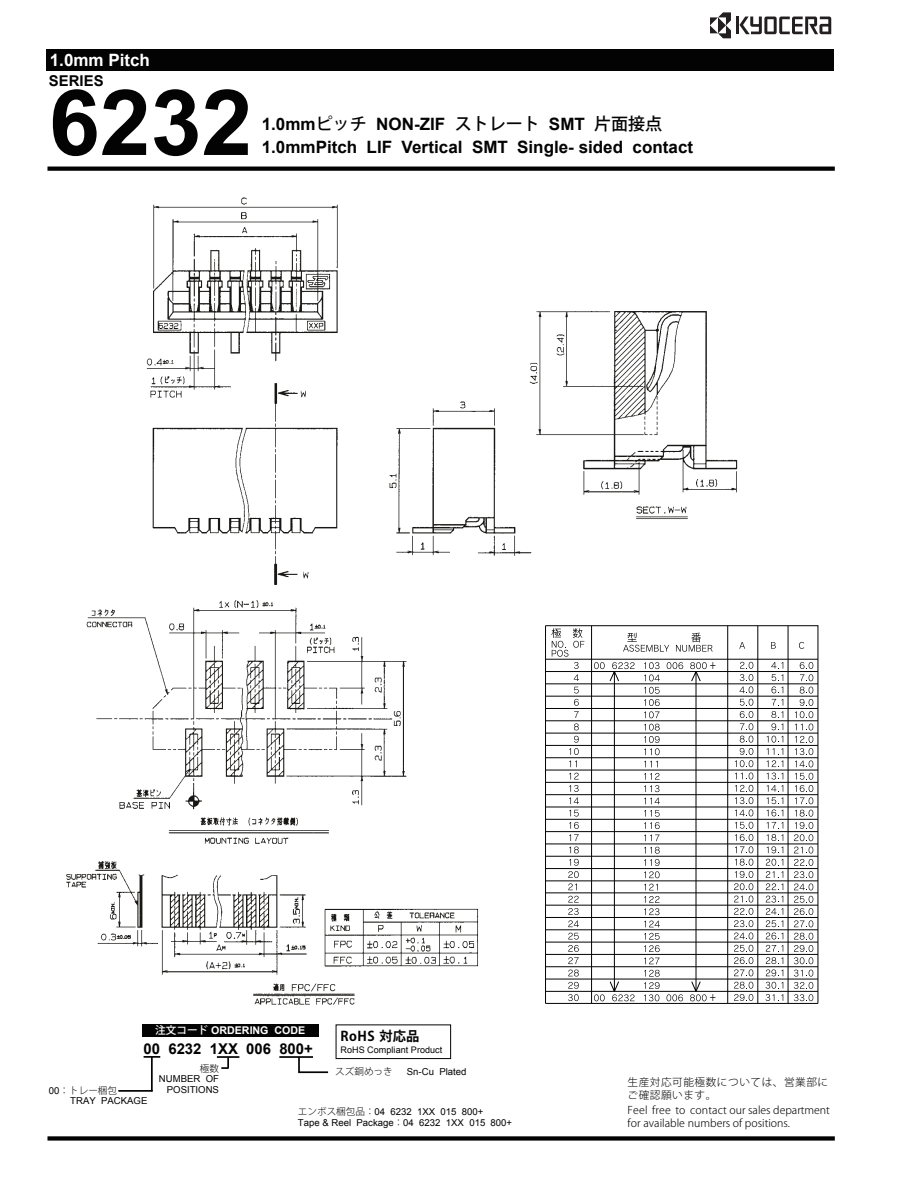
<style>
.page{position:relative;width:915px;height:1191px;background:#fff}
.page>*{position:absolute;margin:0;border:0;box-sizing:border-box;transform-origin:0 0}
.t1{font:700 91.35px "Arial";color:#030303}
.t2{font:700 16.95px/23.4px "Arial";color:#030303}
.t3{font:700 16.95px "Arial";color:#fff}
.t4{font:700 14.85px "Arial";color:#030303}
.t5{font:13.35px "Koz Go Pro Bold 90 pv RKSJ H";letter-spacing:.04em;color:#030303}
.t6{font:11.55px "Koz Go Pro Regular 90 pv RKSJ H";color:#030303;scale:.8 1}
.t7{font:10.65px/12.8px "Koz Go Pro Light 90 pv RKSJ H";color:#030303}
.t8{font:10.65px/12.8px "Koz Go Pro Light 90 pv RKSJ H";letter-spacing:.05em;color:#030303}
.t9{font:700 10.65px "Arial";color:#fff}
.t10{font:9.6px/10.6px "Arial";color:#030303}
.t11{font:9.6px "Koz Go Pro Light 90 pv RKSJ H";color:#030303}
.t12{font:9px "Arial";letter-spacing:.005em;color:#030303}
.s1{font-family:"Koz Go Pro Medium 90 pv RKSJ H";font-weight:400}
.s2{font-family:"Arial"}
.s3{font-family:"Koz Go Pro Light 90 pv RKSJ H"}
</style>
<div class="page">
<svg style="left:217px;top:1056px;width:22px;height:13px"></svg>
<hr style="left:279px;top:1056px;width:34px;height:1px;background:#030303">
<div style="left:47px;top:166px;width:787px;height:5px;background:#030303"></div>
<svg style="left:47px;top:1136px;width:787px;height:4px;background:#181818"></svg>
<img style="left:86px;top:197px;width:652px;height:647px">
<img style="left:66px;top:861px;width:412px;height:144px">
<div style="left:579px;top:175px;width:255px;height:61px;background:#fff"></div>
<div style="left:549px;top:561px;width:285px;height:368px;background:#fff"></div>
<div style="left:142px;top:1024px;width:176px;height:13px;background:#030303"></div>
<svg style="left:544px;top:625px;width:274px;height:379px"></svg>
<svg style="left:551px;top:628px;width:33px;height:28px"></svg>
<svg style="left:623px;top:632px;width:46px;height:19px"></svg>
<svg style="left:675px;top:632px;width:37px;height:19px"></svg>
<svg style="left:739px;top:642px;width:5px;height:6px"></svg>
<svg style="left:770px;top:642px;width:5px;height:6px"></svg>
<svg style="left:798px;top:642px;width:6px;height:7px"></svg>
<svg style="left:573px;top:662px;width:5px;height:31px"></svg>
<svg style="left:573px;top:699px;width:5px;height:31px"></svg>
<svg style="left:573px;top:736px;width:5px;height:6px"></svg>
<svg style="left:569px;top:748px;width:9px;height:31px"></svg>
<svg style="left:569px;top:785px;width:9px;height:31px"></svg>
<svg style="left:569px;top:822px;width:9px;height:31px"></svg>
<svg style="left:569px;top:859px;width:9px;height:6px"></svg>
<svg style="left:568px;top:871px;width:10px;height:31px"></svg>
<svg style="left:568px;top:908px;width:10px;height:31px"></svg>
<svg style="left:568px;top:945px;width:10px;height:31px"></svg>
<svg style="left:568px;top:982px;width:10px;height:6px"></svg>
<svg style="left:568px;top:994px;width:10px;height:7px"></svg>
<svg style="left:666px;top:662px;width:17px;height:7px"></svg>
<svg style="left:643px;top:662px;width:16px;height:19px"></svg>
<svg style="left:643px;top:687px;width:16px;height:6px"></svg>
<svg style="left:643px;top:699px;width:16px;height:31px"></svg>
<svg style="left:643px;top:736px;width:16px;height:31px"></svg>
<svg style="left:643px;top:773px;width:16px;height:6px"></svg>
<svg style="left:643px;top:785px;width:16px;height:19px"></svg>
<svg style="left:643px;top:810px;width:16px;height:6px"></svg>
<svg style="left:643px;top:822px;width:16px;height:31px"></svg>
<svg style="left:643px;top:859px;width:16px;height:31px"></svg>
<svg style="left:643px;top:896px;width:16px;height:6px"></svg>
<svg style="left:643px;top:908px;width:16px;height:19px"></svg>
<svg style="left:643px;top:933px;width:16px;height:6px"></svg>
<svg style="left:643px;top:945px;width:16px;height:31px"></svg>
<svg style="left:643px;top:982px;width:16px;height:19px"></svg>
<svg style="left:666px;top:994px;width:16px;height:7px"></svg>
<svg style="left:739px;top:662px;width:14px;height:6px"></svg>
<svg style="left:739px;top:674px;width:14px;height:31px"></svg>
<svg style="left:739px;top:711px;width:14px;height:31px"></svg>
<svg style="left:734px;top:748px;width:19px;height:31px"></svg>
<svg style="left:734px;top:785px;width:19px;height:6px"></svg>
<svg style="left:734px;top:797px;width:19px;height:31px"></svg>
<svg style="left:734px;top:834px;width:19px;height:31px"></svg>
<svg style="left:733px;top:871px;width:20px;height:31px"></svg>
<svg style="left:733px;top:908px;width:20px;height:6px"></svg>
<svg style="left:733px;top:920px;width:20px;height:31px"></svg>
<svg style="left:733px;top:957px;width:20px;height:31px"></svg>
<svg style="left:733px;top:994px;width:20px;height:7px"></svg>
<svg style="left:771px;top:662px;width:12px;height:6px"></svg>
<svg style="left:771px;top:674px;width:12px;height:19px"></svg>
<svg style="left:771px;top:699px;width:12px;height:6px"></svg>
<svg style="left:766px;top:711px;width:17px;height:31px"></svg>
<svg style="left:766px;top:748px;width:17px;height:31px"></svg>
<svg style="left:766px;top:785px;width:17px;height:6px"></svg>
<svg style="left:766px;top:797px;width:17px;height:19px"></svg>
<svg style="left:766px;top:822px;width:17px;height:6px"></svg>
<svg style="left:765px;top:834px;width:18px;height:31px"></svg>
<svg style="left:765px;top:871px;width:18px;height:31px"></svg>
<svg style="left:765px;top:908px;width:18px;height:6px"></svg>
<svg style="left:765px;top:920px;width:18px;height:31px"></svg>
<svg style="left:765px;top:957px;width:18px;height:31px"></svg>
<svg style="left:765px;top:994px;width:18px;height:7px"></svg>
<svg style="left:799px;top:662px;width:14px;height:31px"></svg>
<svg style="left:794px;top:699px;width:19px;height:31px"></svg>
<svg style="left:794px;top:736px;width:19px;height:6px"></svg>
<svg style="left:794px;top:748px;width:19px;height:31px"></svg>
<svg style="left:794px;top:785px;width:19px;height:31px"></svg>
<svg style="left:793px;top:822px;width:20px;height:31px"></svg>
<svg style="left:793px;top:859px;width:20px;height:6px"></svg>
<svg style="left:793px;top:871px;width:20px;height:31px"></svg>
<svg style="left:793px;top:908px;width:20px;height:31px"></svg>
<svg style="left:793px;top:945px;width:20px;height:31px"></svg>
<svg style="left:793px;top:982px;width:20px;height:6px"></svg>
<svg style="left:793px;top:994px;width:20px;height:7px"></svg>
<svg style="left:594px;top:662px;width:40px;height:339px"></svg>
<svg style="left:689px;top:662px;width:26px;height:339px"></svg>
<svg style="left:143px;top:1056px;width:17px;height:1px"></svg>
<hr style="left:118px;top:1090px;width:35px;height:1px;background:#030303">
<hr style="left:151px;top:1056px;width:2px;height:35px;background:#030303">
<svg style="left:297px;top:1056px;width:32px;height:18px"></svg>
<div style="left:709px;top:661px;width:7px;height:9px;background:#fff"></div>
<div style="left:709px;top:993px;width:7px;height:9px;background:#fff"></div>
<div style="left:47px;top:50px;width:786px;height:21px;background:#030303"></div>
<hr style="left:736px;top:17px;width:3px;height:17px;background:#231f20">
<svg style="left:739px;top:17px;width:92px;height:17px"></svg>
<svg style="left:710px;top:12px;width:20px;height:26px"></svg>
<h2 class="t3" style="left:50px;top:51px;width:102px">1.0mm Pitch</h2>
<h3 class="t4" style="left:49px;top:72px;width:56px">SERIES</h3>
<h1 class="t1" style="left:49px;top:72px;width:205px">6232</h1>
<h2 class="t2" style="left:262px;top:112px;width:433px">1.0mm<span class="s1">ピッチ</span> NON-ZIF <span class="s1">ストレート</span> SMT <span class="s1">片面接点<br></span>1.0mmPitch LIF Vertical SMT Single- sided contact</h2>
<p class="t9" style="left:155px;top:1024px;width:152px"><span class="s1">注文コード</span> ORDERING CODE</p>
<h3 class="t4" style="left:143px;top:1040px;width:171px">00 6232 1XX 006 800+</h3>
<h3 class="t5" style="left:340px;top:1031px;width:80px">RoHS 対応品</h3>
<p class="t12" style="left:340px;top:1044px;width:103px">RoHS Compliant Product</p>
<p class="t6" style="left:709px;top:660px;width:9px">+</p>
<p class="t6" style="left:709px;top:992px;width:9px">+</p>
<p class="t11" style="left:49px;top:1086px;width:70px"><span class="s2">00</span>：トレー梱包</p>
<p class="t10" style="left:70px;top:1095px;width:79px">TRAY PACKAGE</p>
<p class="t11" style="left:200px;top:1064px;width:21px">極数</p>
<p class="t10" style="left:159px;top:1073px;width:62px;text-align:right">NUMBER OF<br>POSITIONS</p>
<p class="t11" style="left:335px;top:1068px;width:59px">スズ銅めっき</p>
<p class="t10" style="left:406px;top:1066px;width:61px">Sn-Cu Plated</p>
<p class="t10" style="left:298px;top:1106px;width:216px"><span class="s3">エンボス梱包品：</span>04 6232 1XX 015 800+<br>Tape &amp; Reel Package<span class="s3">：</span>04 6232 1XX 015 800+</p>
<p class="t8" style="left:627px;top:1077px;width:202px">生産対応可能極数については、営業部にご確認願います。</p>
<p class="t7" style="left:627px;top:1105px;width:204px">Feel free to contact our sales department for available numbers of positions.</p>
</div>
